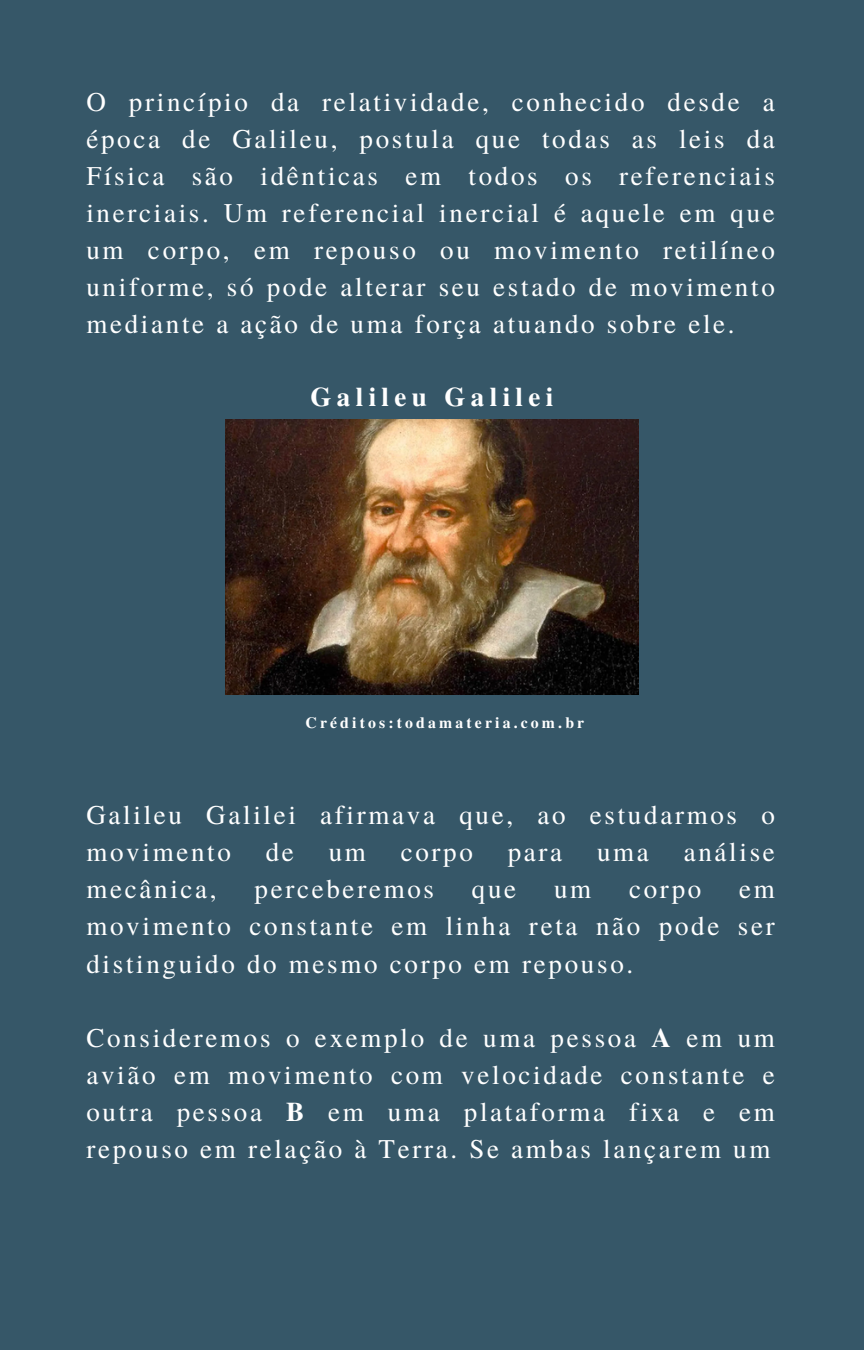
<style>
.page{position:relative;width:864px;height:1350px;background:#365768}
.page>*{position:absolute;margin:0;border:0;box-sizing:border-box;transform-origin:0 0}
.t1{font:27px/37.1px "Te X Gyre Termes";letter-spacing:.1em;color:#fff;text-align:justify}
.t2{font:700 27px "Te X Gyre Termes";letter-spacing:.2em;color:#fff}
.t3{font:700 15.75px "Te X Gyre Termes";letter-spacing:.2em;color:#fff}
.s1{font-weight:700}
</style>
<div class="page">
<img style="left:225px;top:419px;width:414px;height:275px">
<h1 class="t1" style="left:86px;top:82px;width:690px">O princípio da relatividade, conhecido desde a época de Galileu, postula que todas as leis da Física são idênticas em todos os referenciais inerciais. Um referencial inercial é aquele em que um corpo, em repouso ou movimento retilíneo uniforme, só pode alterar seu estado de movimento mediante a ação de uma força atuando sobre ele.</h1>
<h2 class="t2" style="left:311px;top:376px;width:244px">Galileu Galilei</h2>
<p class="t3" style="left:306px;top:710px;width:280px">Créditos:todamateria.com.br</p>
<p class="t1" style="left:86px;top:795px;width:690px">Galileu Galilei afirmava que, ao estudarmos o movimento</p>
<p class="t1" style="left:266px;top:832px;width:30px">de</p>
<p class="t1" style="left:329px;top:832px;width:39px">um</p>
<p class="t1" style="left:401px;top:832px;width:74px">corpo</p>
<p class="t1" style="left:508px;top:832px;width:56px">para</p>
<p class="t1" style="left:597px;top:832px;width:53px">uma</p>
<p class="t1" style="left:684px;top:832px;width:93px">análise</p>
<p class="t1" style="left:86px;top:869px;width:132px">mecânica,</p>
<p class="t1" style="left:254px;top:869px;width:181px">perceberemos</p>
<p class="t1" style="left:472px;top:869px;width:46px">que</p>
<p class="t1" style="left:554px;top:869px;width:39px">um</p>
<p class="t1" style="left:629px;top:869px;width:74px">corpo</p>
<p class="t1" style="left:86px;top:869px;width:690px;text-indent:653px">em movimento constante em linha reta não pode ser distinguido do mesmo corpo em repouso.</p>
<h2 class="t1" style="left:86px;top:1018px;width:690px">Consideremos o exemplo de uma pessoa <span class="s1">A</span> em um avião em movimento com velocidade constante e outra pessoa <span class="s1">B</span> em uma plataforma fixa e em repouso em relação à Terra. Se ambas lançarem um</h2>
</div>
